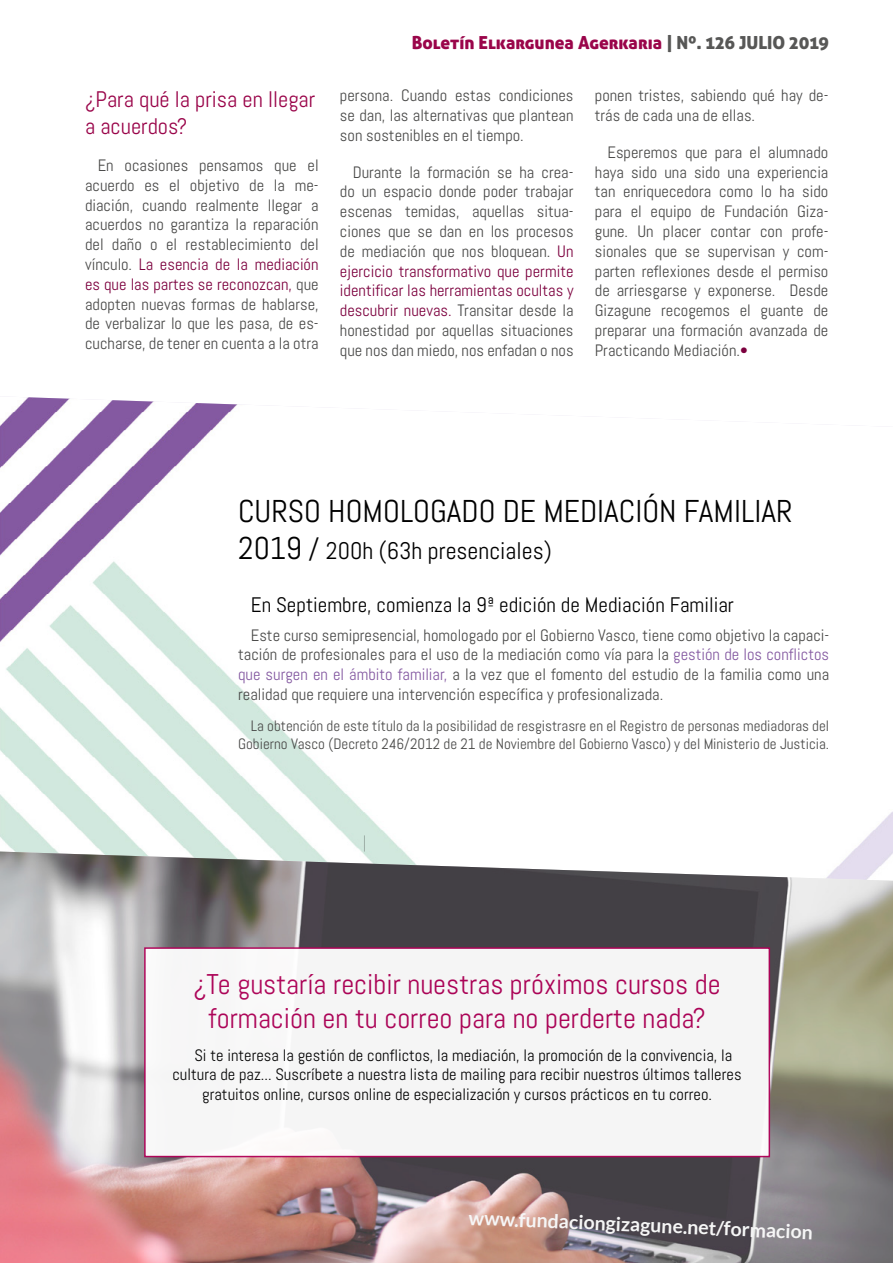
<style>
.page{position:relative;width:893px;height:1263px;background:#fff}
.page>*{position:absolute;margin:0;border:0;box-sizing:border-box;transform-origin:0 0}
.t1{font:31.5px "Abel";color:#000}
.t2{font:28.5px/34.2px "Abel";color:#b10058;text-align:center}
.t3{font:24px "Abel";color:#000}
.t4{font:22.5px/27px "Abel";color:#9a054a}
.t5{font:21px "Abel";color:#000}
.t6{font:700 19.5px "Lato";color:#f6f6f6}
.t7{font:18px "Aller Display";color:#9a054a}
.t8{font:16.5px/19.8px "Abel";color:#4a4a49;text-align:justify}
.t9{font:16.5px "Abel";color:#000}
.t10{font:15px/18px "Abel";color:#4a4a49;text-align:right}
.s1{color:#7c003e}
.s2{color:#575756}
.s3{font-size:31.5px}
.s4{font-size:28.5px}
.s5{color:#8459a1}
</style>
<div class="page">
<img style="left:0;top:397px;width:893px;height:454px">
<img style="left:0;top:851px;width:893px;height:412px">
<div style="left:145px;top:948px;width:624px;height:208px;background:#f5f5f5"></div>
<div style="left:144px;top:947px;width:626px;height:210px;border:2px solid #b10058"></div>
<h3 class="t4" style="left:85px;top:86px;width:232px">¿Para qué la prisa en llegar a acuerdos?</h3>
<p class="t8" style="left:85px;top:155px;width:235px;text-indent:13px">En ocasiones pensamos que el acuerdo es el objetivo de la me&shy;diación, cuando realmente llegar a acuerdos no garantiza la reparación del daño o el restablecimiento del vínculo. <span class="s1">La esencia de la mediación es que las partes se reconozcan,</span> que adopten nuevas formas de hablarse, de verbalizar lo que les pasa, de es&shy;cucharse, de tener en cuenta a la otra</p>
<p class="t7" style="left:412px;top:31px;width:419px">Boletín Elkargunea Agerkaria <span class="s2">| Nº. 126 JULIO 2019</span></p>
<p class="t8" style="left:340px;top:86px;width:235px">persona. Cuando estas condiciones se dan, las alternativas que plantean son sostenibles en el tiempo.</p>
<p class="t8" style="left:340px;top:162px;width:235px;text-indent:13px">Durante la formación se ha crea&shy;do un espacio donde poder trabajar escenas temidas, aquellas situa&shy;ciones que se dan en los procesos de mediación que nos bloquean. <span class="s1">Un ejercicio transformativo que permite identificar las herramientas ocultas y descubrir nuevas.</span> Transitar desde la honestidad por aquellas situaciones que nos dan miedo, nos enfadan o nos</p>
<p class="t8" style="left:595px;top:86px;width:235px">ponen tristes, sabiendo qué hay de&shy;trás de cada una de ellas.</p>
<p class="t8" style="left:595px;top:142px;width:235px;text-indent:13px">Esperemos que para el alumnado haya sido una sido una experiencia tan enriquecedora como lo ha sido para el equipo de Fundación Giza&shy;gune. Un placer contar con profe&shy;sionales que se supervisan y com&shy;parten reflexiones desde el permiso de arriesgarse y exponerse. Desde Gizagune recogemos el guante de preparar una formación avanzada de Practicando Mediación.<span class="s1">•</span></p>
<h1 class="t1" style="left:238px;top:491px;width:556px">CURSO HOMOLOGADO DE MEDIACIÓN FAMILIAR</h1>
<h3 class="t3" style="left:238px;top:536px;width:315px"><span class="s3">2019</span> <span class="s4">/</span> 200h (63h presenciales)</h3>
<p class="t5" style="left:251px;top:592px;width:485px">En Septiembre, comienza la 9ª edición de Mediación Familiar</p>
<p class="t8" style="left:238px;top:625px;width:593px;text-indent:13px">Este curso semipresencial, homologado por el Gobierno Vasco, tiene como objetivo la capaci&shy;tación de profesionales para el uso de la mediación como vía para la <span class="s5">gestión de los conflictos que surgen en el ámbito familiar,</span> a la vez que el fomento del estudio de la familia como una realidad que requiere una intervención específica y profesionalizada.</p>
<p class="t10" style="left:238px;top:716px;width:592px">La obtención de este título da la posibilidad de resgistrasre en el Registro de personas mediadoras del<br>Gobierno Vasco (Decreto 246/2012 de 21 de Noviembre del Gobierno Vasco) y del Ministerio de Justicia.</p>
<h2 class="t2" style="left:193px;top:967px;width:529px">¿Te gustaría recibir nuestras próximos cursos de formación en tu correo para no perderte nada?</h2>
<p class="t9" style="left:195px;top:1044px;width:539px">Si te interesa la gestión de conflictos, la mediación, la promoción de la convivencia, la</p>
<p class="t9" style="left:172px;top:1064px;width:571px">cultura de paz... Suscríbete a nuestra lista de mailing para recibir nuestros últimos talleres</p>
<p class="t9" style="left:202px;top:1084px;width:511px">gratuitos online, cursos online de especialización y cursos prácticos en tu correo.</p>
<p class="t6" style="left:469px;top:1207px;width:346px;rotate:2deg">www.fundaciongizagune.net/formacion</p>
</div>
